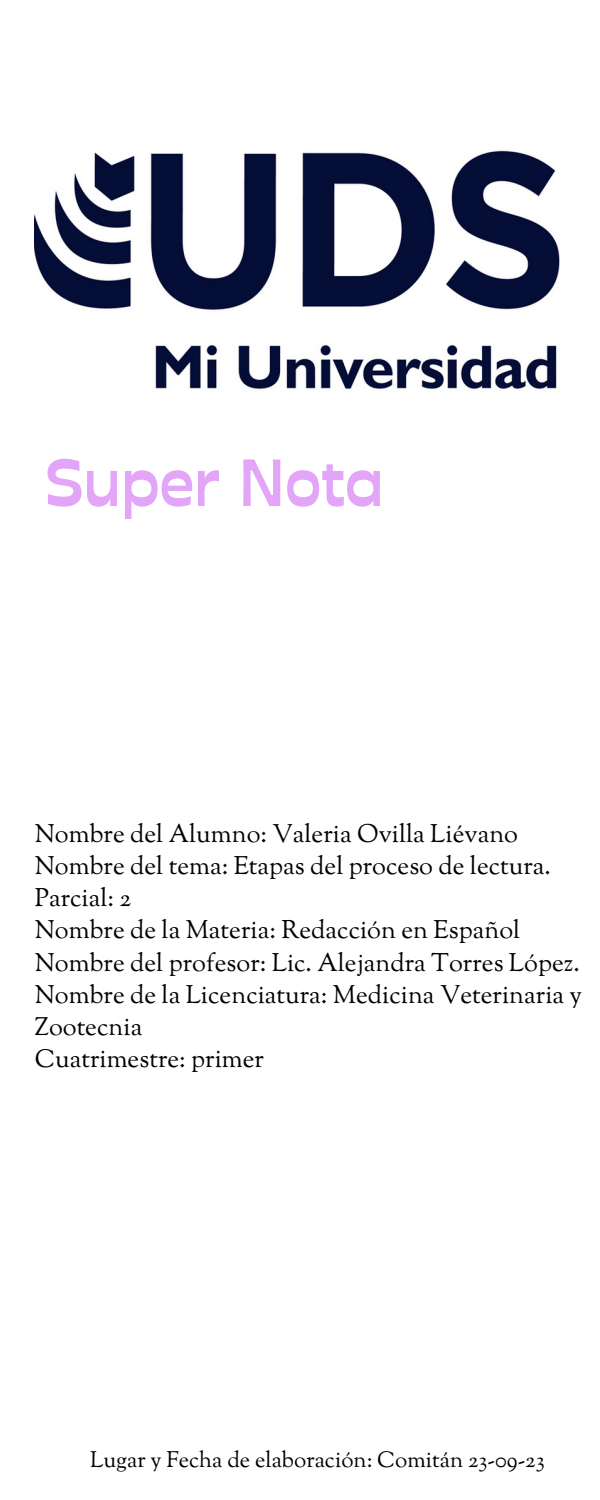
<style>
.page{position:relative;width:600px;height:1500px;background:#fff}
.page>*{position:absolute;margin:0;border:0;box-sizing:border-box;transform-origin:0 0}
.t1{font:700 66.4px "Stadio Deva";color:#e2a5f8}
.t2{font:25.3px/32.2px "Sorts Mill Goudy";color:#000}
.t3{font:22.3px "Sorts Mill Goudy";color:#000}
</style>
<div class="page">
<img style="left:35px;top:150px;width:525px;height:239px">
<p class="t1" style="left:45px;top:443px;width:340px">Super Nota</p>
<p class="t2" style="left:35px;top:819px;width:485px">Nombre del Alumno: Valeria Ovilla Liévano</p>
<p class="t2" style="left:35px;top:852px;width:518px">Nombre del tema: Etapas del proceso de lectura.</p>
<p class="t2" style="left:35px;top:884px;width:98px">Parcial: 2</p>
<p class="t2" style="left:35px;top:916px;width:487px">Nombre de la Materia: Redacción en Español</p>
<p class="t2" style="left:35px;top:948px;width:547px">Nombre del profesor: Lic. Alejandra Torres López.</p>
<p class="t2" style="left:35px;top:981px;width:549px">Nombre de la Licenciatura: Medicina Veterinaria y<br>Zootecnia</p>
<p class="t2" style="left:35px;top:1045px;width:231px">Cuatrimestre: primer</p>
<p class="t3" style="left:90px;top:1446px;width:456px">Lugar y Fecha de elaboración: Comitán 23-09-23</p>
</div>
